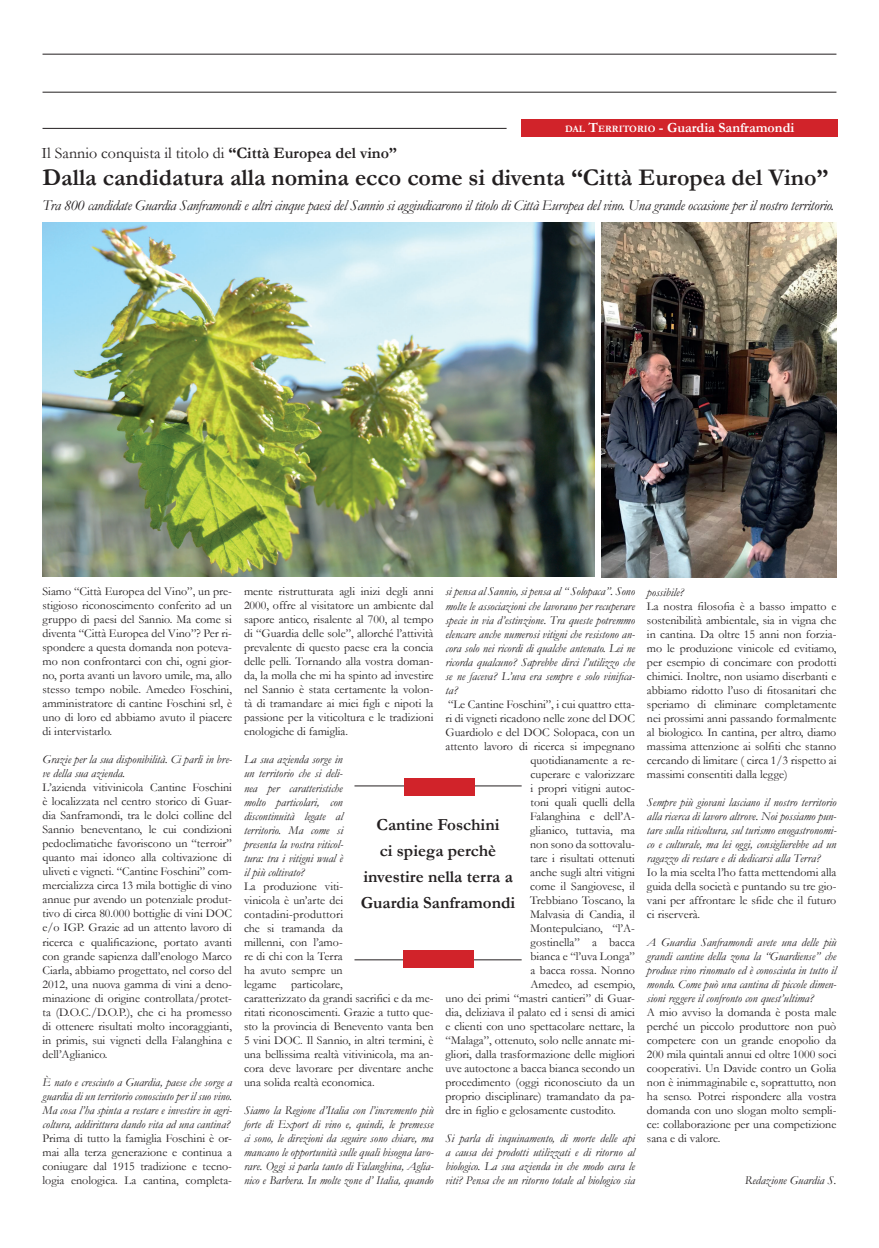
<style>
.page{position:relative;width:879px;height:1248px;background:#fff}
.page>*{position:absolute;margin:0;border:0;box-sizing:border-box;transform-origin:0 0}
.t1{font:700 24px "Garamond";color:#231f20}
.t2{font:700 17px/26px "Garamond";color:#231f20;text-align:center}
.t3{font:16px "Garamond";color:#231f20}
.t4{font:italic 15px "Garamond";letter-spacing:-.02em;color:#231f20}
.t5{font:700 14px "Garamond";color:#fff}
.t6{font:12px/14px "Garamond";color:#231f20;text-align:justify}
.t7{font:italic 12px/14px "Garamond";color:#231f20;text-align:justify}
.s1{font-size:9.8px}
.s2{font-style:inherit}
.s3{font-weight:700}
</style>
<div class="page">
<hr style="left:43px;top:92px;width:793px;height:1px;background:#231f20">
<hr style="left:43px;top:54px;width:793px;height:1px;background:#231f20">
<div style="left:522px;top:119px;width:316px;height:17px;background:#d1232a"></div>
<hr style="left:43px;top:128px;width:463px;height:1px;background:#231f20">
<img style="left:43px;top:223px;width:552px;height:353px">
<img style="left:602px;top:223px;width:234px;height:355px">
<hr style="left:354px;top:959px;width:168px;height:1px;background:#231f20">
<hr style="left:354px;top:785px;width:168px;height:1px;background:#231f20">
<div style="left:404px;top:778px;width:71px;height:17px;background:#d1232a"></div>
<div style="left:403px;top:950px;width:71px;height:17px;background:#d1232a"></div>
<p class="t5" style="left:565px;top:118px;width:231px"><span class="s1">DAL</span> <span class="s2">T</span><span class="s1">ERRITORIO</span> <span class="s2">-</span> Guardia Sanframondi</p>
<h3 class="t3" style="left:42px;top:142px;width:357px">Il Sannio conquista il titolo di <span class="s3">“Città Europea del vino”</span></h3>
<h1 class="t1" style="left:43px;top:161px;width:787px">Dalla candidatura alla nomina ecco come si diventa “Città Europea del Vino”</h1>
<p class="t4" style="left:43px;top:195px;width:793px">Tra 800 candidate Guardia Sanframondi e altri cinque paesi del Sannio si aggiudicarono il titolo di Città Europea del vino. Una grande occasione per il nostro territorio.</p>
<p class="t6" style="left:43px;top:584px;width:191px">Siamo “Città Europea del Vino”, un pre&shy;stigioso riconoscimento conferito ad un gruppo di paesi del Sannio. Ma come si diventa “Città Europea del Vino”? Per ri&shy;spondere a questa domanda non poteva&shy;mo non confrontarci con chi, ogni gior&shy;no, porta avanti un lavoro umile, ma, allo stesso tempo nobile. Amedeo Foschini, amministratore di cantine Foschini srl, è uno di loro ed abbiamo avuto il piacere di intervistarlo.</p>
<p class="t7" style="left:43px;top:752px;width:191px">Grazie per la sua disponibilità. Ci parli in bre&shy;ve della sua azienda.</p>
<p class="t6" style="left:43px;top:780px;width:191px">L’azienda vitivinicola Cantine Foschini è localizzata nel centro storico di Guar&shy;dia Sanframondi, tra le dolci colline del Sannio beneventano, le cui condizioni pedoclimatiche favoriscono un “terroir” quanto mai idoneo alla coltivazione di uliveti e vigneti. “Cantine Foschini” com&shy;mercializza circa 13 mila bottiglie di vino annue pur avendo un potenziale produt&shy;tivo di circa 80.000 bottiglie di vini DOC e/o IGP. Grazie ad un attento lavoro di ricerca e qualificazione, portato avanti con grande sapienza dall’enologo Marco Ciarla, abbiamo progettato, nel corso del 2012, una nuova gamma di vini a deno&shy;minazione di origine controllata/protet&shy;ta (D.O.C./D.O.P.), che ci ha promesso di ottenere risultati molto incoraggianti, in primis, sui vigneti della Falanghina e dell’Aglianico.</p>
<p class="t7" style="left:43px;top:1074px;width:191px">È nato e cresciuto a Guardia, paese che sorge a guardia di un territorio conosciuto per il suo vino.<br>Ma cosa l’ha spinta a restare e investire in agri&shy;coltura, addirittura dando vita ad una cantina?</p>
<p class="t6" style="left:43px;top:1130px;width:191px">Prima di tutto la famiglia Foschini è or&shy;mai alla terza generazione e continua a coniugare dal 1915 tradizione e tecno&shy;logia enologica. La cantina, completa-</p>
<p class="t6" style="left:244px;top:584px;width:191px">mente ristrutturata agli inizi degli anni 2000, offre al visitatore un ambiente dal sapore antico, risalente al 700, al tempo di “Guardia delle sole”, allorché l’attività prevalente di questo paese era la concia delle pelli. Tornando alla vostra doman&shy;da, la molla che mi ha spinto ad investire nel Sannio è stata certamente la volon&shy;tà di tramandare ai miei figli e nipoti la passione per la viticoltura e le tradizioni enologiche di famiglia.</p>
<p class="t7" style="left:244px;top:752px;width:101px">La sua azienda sorge in un territorio che si deli&shy;nea per caratteristiche molto particolari, con discontinuità legate al territorio. Ma come si presenta la vostra viticol&shy;tura: tra i vitigni wual è il più coltivato?</p>
<p class="t6" style="left:244px;top:878px;width:191px;text-align:left">La produzione viti-<br>vinicola è un’arte dei contadini-produttori<br>che si tramanda da<br>millenni, con l’amo-<br>re di chi con la Terra<br>ha avuto sempre un<br>legame particolare,<br>caratterizzato da grandi sacrifici e da me&shy;ritati riconoscimenti. Grazie a tutto que&shy;sto la provincia di Benevento vanta ben<br>5 vini DOC. Il Sannio, in altri termini, è una bellissima realtà vitivinicola, ma an&shy;cora deve lavorare per diventare anche una solida realtà economica.</p>
<p class="t7" style="left:244px;top:1102px;width:191px">Siamo la Regione d’Italia con l’incremento più forte di Export di vino e, quindi, le premesse ci sono, le direzioni da seguire sono chiare, ma mancano le opportunità sulle quali bisogna lavo&shy;rare. Oggi si parla tanto di Falanghina, Aglia&shy;nico e Barbera. In molte zone d’ Italia, quando</p>
<p class="t7" style="left:445px;top:584px;width:191px">si pensa al Sannio, si pensa al “ Solopaca”. Sono molte le associazioni che lavorano per recuperare specie in via d’estinzione. Tra queste potremmo elencare anche numerosi vitigni che resistono an&shy;cora solo nei ricordi di qualche antenato. Lei ne ricorda qualcuno? Saprebbe dirci l’utilizzo che se ne faceva? L’uva era sempre e solo vinifica&shy;ta?</p>
<p class="t6" style="left:448px;top:696px;width:188px">“Le Cantine Foschini”, i cui quattro etta-</p>
<p class="t6" style="left:445px;top:710px;width:191px">ri di vigneti ricadono nelle zone del DOC</p>
<p class="t6" style="left:445px;top:724px;width:191px">Guardiolo e del DOC Solopaca, con un</p>
<p class="t6" style="left:445px;top:738px;width:191px">attento lavoro di ricerca si impegnano</p>
<p class="t6" style="left:530px;top:752px;width:106px">quotidianamente a re-</p>
<p class="t6" style="left:530px;top:766px;width:106px">cuperare e valorizzare</p>
<p class="t6" style="left:530px;top:780px;width:106px">i propri vitigni autoc-</p>
<p class="t6" style="left:530px;top:794px;width:106px">toni quali quelli della</p>
<p class="t6" style="left:530px;top:808px;width:106px">Falanghina e dell’A-</p>
<p class="t6" style="left:530px;top:822px;width:106px">glianico, tuttavia, ma</p>
<p class="t6" style="left:530px;top:836px;width:106px">non sono da sottovalu-</p>
<p class="t6" style="left:530px;top:850px;width:106px">tare i risultati ottenuti</p>
<p class="t6" style="left:530px;top:864px;width:106px">anche sugli altri vitigni</p>
<p class="t6" style="left:530px;top:878px;width:106px">come il Sangiovese, il</p>
<p class="t6" style="left:530px;top:892px;width:106px">Trebbiano Toscano, la</p>
<p class="t6" style="left:530px;top:906px;width:106px">Malvasia di Candia, il</p>
<p class="t6" style="left:530px;top:920px;width:106px">Montepulciano, “l’A-</p>
<p class="t6" style="left:530px;top:934px;width:106px">gostinella” a bacca</p>
<p class="t6" style="left:530px;top:948px;width:106px">bianca e “l’uva Longa”</p>
<p class="t6" style="left:530px;top:962px;width:106px">a bacca rossa. Nonno</p>
<p class="t6" style="left:530px;top:976px;width:106px">Amedeo, ad esempio,</p>
<p class="t6" style="left:445px;top:990px;width:191px">uno dei primi “mastri cantieri” di Guar-</p>
<p class="t6" style="left:445px;top:1004px;width:191px">dia, deliziava il palato ed i sensi di amici</p>
<p class="t6" style="left:445px;top:1018px;width:191px">e clienti con uno spettacolare nettare, la</p>
<p class="t6" style="left:445px;top:1032px;width:191px">“Malaga”, ottenuto, solo nelle annate mi-</p>
<p class="t6" style="left:445px;top:1046px;width:191px">gliori, dalla trasformazione delle migliori</p>
<p class="t6" style="left:445px;top:1060px;width:191px">uve autoctone a bacca bianca secondo un</p>
<p class="t6" style="left:445px;top:1074px;width:191px">procedimento (oggi riconosciuto da un</p>
<p class="t6" style="left:445px;top:1088px;width:191px">proprio disciplinare) tramandato da pa-</p>
<p class="t6" style="left:445px;top:1102px;width:172px">dre in figlio e gelosamente custodito.</p>
<p class="t7" style="left:445px;top:1130px;width:191px">Si parla di inquinamento, di morte delle api a causa dei prodotti utilizzati e di ritorno al biologico. La sua azienda in che modo cura le viti? Pensa che un ritorno totale al biologico sia</p>
<h2 class="t2" style="left:361px;top:811px;width:156px">Cantine Foschini<br>ci spiega perchè investire nella terra a<br>Guardia Sanframondi</h2>
<p class="t7" style="left:647px;top:584px;width:39px">possibile?</p>
<p class="t6" style="left:647px;top:598px;width:191px">La nostra filosofia è a basso impatto e sostenibilità ambientale, sia in vigna che in cantina. Da oltre 15 anni non forzia&shy;mo le produzione vinicole ed evitiamo, per esempio di concimare con prodotti chimici. Inoltre, non usiamo diserbanti e abbiamo ridotto l’uso di fitosanitari che speriamo di eliminare completamente nei prossimi anni passando formalmente al biologico. In cantina, per altro, diamo massima attenzione ai solfiti che stanno cercando di limitare ( circa 1/3 rispetto ai massimi consentiti dalla legge)</p>
<p class="t7" style="left:647px;top:794px;width:191px">Sempre più giovani lasciano il nostro territorio alla ricerca di lavoro altrove. Noi possiamo pun&shy;tare sulla viticoltura, sul turismo enogastronomi&shy;co e culturale, ma lei oggi, consiglierebbe ad un ragazzo di restare e di dedicarsi alla Terra?</p>
<p class="t6" style="left:647px;top:864px;width:191px">Io la mia scelta l’ho fatta mettendomi alla guida della società e puntando su tre gio&shy;vani per affrontare le sfide che il futuro ci riserverà.</p>
<p class="t7" style="left:647px;top:934px;width:191px">A Guardia Sanframondi avete una delle più grandi cantine della zona la “Guardiense” che produce vino rinomato ed è conosciuta in tutto il mondo. Come può una cantina di piccole dimen&shy;sioni reggere il confronto con quest’ultima?</p>
<p class="t6" style="left:647px;top:1004px;width:191px">A mio avviso la domanda è posta male perché un piccolo produttore non può competere con un grande enopolio da 200 mila quintali annui ed oltre 1000 soci cooperativi. Un Davide contro un Golia non è inimmaginabile e, soprattutto, non ha senso. Potrei rispondere alla vostra domanda con uno slogan molto sempli&shy;ce: collaborazione per una competizione sana e di valore.</p>
<p class="t7" style="left:745px;top:1172px;width:93px">Redazione Guardia S.</p>
</div>
